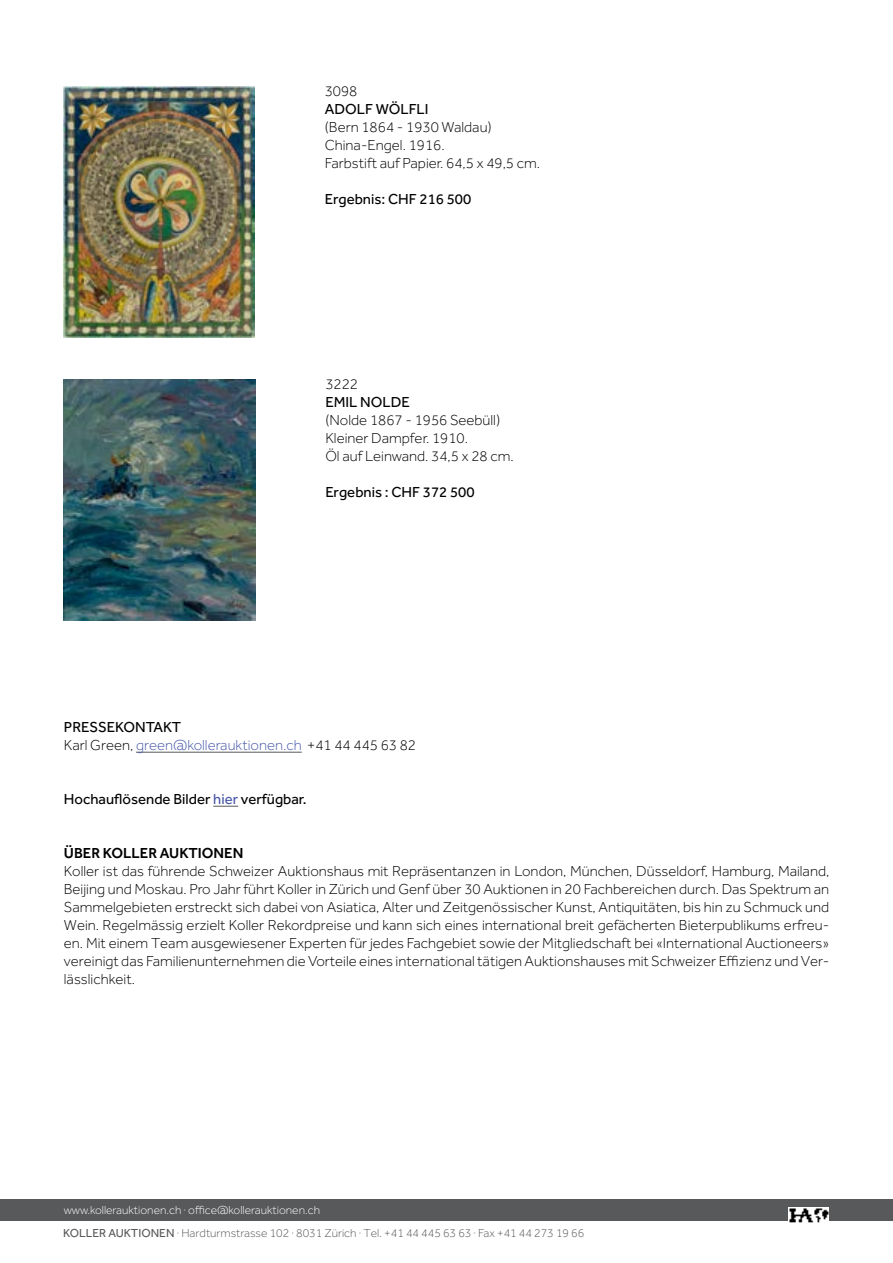
<style>
.page{position:relative;width:893px;height:1263px;background:#fff}
.page>*{position:absolute;margin:0;border:0;box-sizing:border-box;transform-origin:0 0}
.t1{font:300 15px/18px "Effra";color:#000}
.t2{font:15px "Effra";color:#000}
.t3{font:300 15px/18px "Effra";color:#4857a7}
.t4{font:500 15px "Effra";color:#000}
.t5{font:300 12px "Effra";color:#58595b}
.t6{font:300 12px "Effra";color:#fff}
.s1{font-weight:400;color:#000}
.s2{color:#000}
.s3{color:#4857a7}
.s4{font-weight:400}
</style>
<div class="page">
<div style="left:0;top:1199px;width:893px;height:22px;background:#58595b"></div>
<img style="left:789px;top:1208px;width:40px;height:15px">
<img style="left:64px;top:380px;width:192px;height:240px">
<img style="left:64px;top:86px;width:190px;height:252px">
<hr style="left:136px;top:752px;width:166px;height:1px;background:#58595b">
<svg style="left:213px;top:806px;width:25px;height:1px"></svg>
<p class="t1" style="left:325px;top:82px;width:34px">3098</p>
<p class="t2" style="left:325px;top:100px;width:105px">ADOLF WÖLFLI</p>
<p class="t1" style="left:325px;top:118px;width:217px">(Bern 1864 - 1930 Waldau)<br>China-Engel. 1916.<br>Farbstift auf Papier. 64,5 x 49,5 cm.</p>
<p class="t2" style="left:325px;top:190px;width:148px">Ergebnis: CHF 216 500</p>
<p class="t1" style="left:325px;top:375px;width:34px">3222</p>
<p class="t2" style="left:325px;top:393px;width:86px">EMIL NOLDE</p>
<p class="t1" style="left:325px;top:411px;width:190px">(Nolde 1867 - 1956 Seebüll)<br>Kleiner Dampfer. 1910.<br>Öl auf Leinwand. 34,5 x 28 cm.</p>
<p class="t2" style="left:325px;top:483px;width:151px">Ergebnis : CHF 372 500</p>
<p class="t3" style="left:64px;top:718px;width:354px"><span class="s1">PRESSEKONTAKT<br></span><span class="s2">Karl Green,</span> green@kollerauktionen.ch <span class="s2">+41 44 445 63 82</span></p>
<p class="t2" style="left:64px;top:791px;width:244px">Hochauflösende Bilder <span class="s3">hier</span> verfügbar.</p>
<p class="t4" style="left:64px;top:844px;width:181px">ÜBER KOLLER AUKTIONEN</p>
<p class="t1" style="left:64px;top:862px;width:767px;text-align:justify">Koller ist das führende Schweizer Auktionshaus mit Repräsentanzen in London, München, Düsseldorf, Hamburg, Mailand, Beijing und Moskau. Pro Jahr führt Koller in Zürich und Genf über 30 Auktionen in 20 Fachbereichen durch. Das Spektrum an Sammelgebieten erstreckt sich dabei von Asiatica, Alter und Zeitgenössischer Kunst, Antiquitäten, bis hin zu Schmuck und Wein. Regelmässig erzielt Koller Rekordpreise und kann sich eines international breit gefächerten Bieterpublikums erfreu&shy;en. Mit einem Team ausgewiesener Experten für jedes Fachgebiet sowie der Mitgliedschaft bei «International Auctioneers» vereinigt das Familienunternehmen die Vorteile eines international tätigen Auktionshauses mit Schweizer Effizienz und Ver&shy;lässlichkeit.</p>
<p class="t6" style="left:64px;top:1203px;width:258px">www.kollerauktionen.ch · office@kollerauktionen.ch</p>
<p class="t5" style="left:63px;top:1226px;width:523px"><span class="s4">KOLLER AUKTIONEN</span> · Hardturmstrasse 102 · 8031 Zürich · Tel. +41 44 445 63 63 · Fax +41 44 273 19 66</p>
</div>
